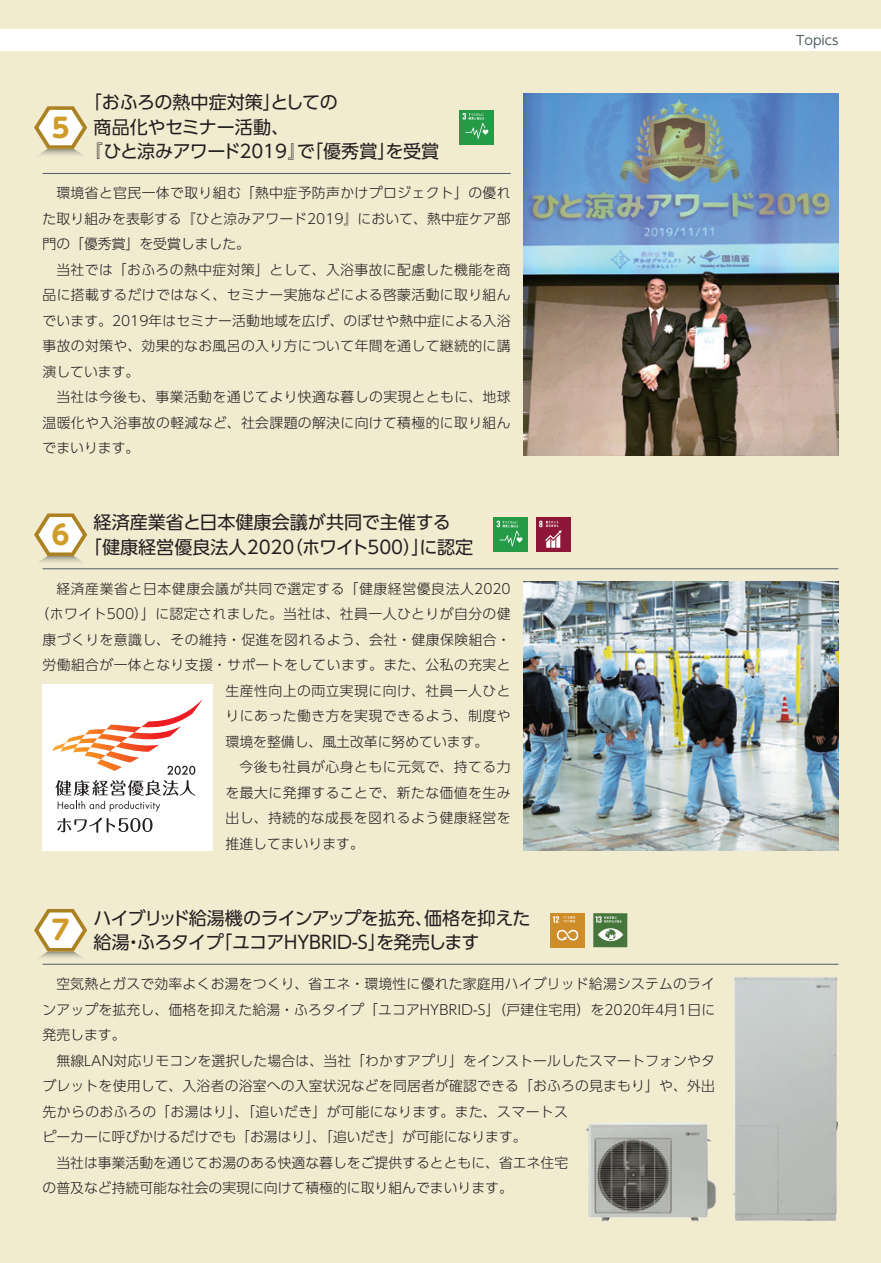
<style>
.page{position:relative;width:881px;height:1263px;background:#fff}
.page>*{position:absolute;margin:0;border:0;box-sizing:border-box;transform-origin:0 0}
.t1{font:700 26.55px "UD Shin M Go Pro";color:#cf9b2a}
.t2{font:18px/24.5px "UD Shin Go Pro";letter-spacing:-.015em;color:#231f20}
.t3{font:18px/24.5px "UD Shin Go Pro";letter-spacing:-.04em;color:#231f20}
.t4{font:300 13.8px/25.5px "UD Shin Go Pro";letter-spacing:.015em;color:#231f20;text-align:justify}
.t5{font:300 13.8px "UD Shin Go Pro";letter-spacing:.035em;color:#231f20}
.t6{font:300 13.8px "UD Shin Go Pro";letter-spacing:.045em;color:#231f20}
.t7{font:12.75px "UD Shin Go Pro";color:#525e65}
</style>
<div class="page">
<div style="left:0;top:0;width:880px;height:1263px;background:#f1ebd0"></div>
<div style="left:0;top:30px;width:880px;height:21px;background:#fff"></div>
<img style="left:523px;top:94px;width:315px;height:361px">
<svg style="left:34px;top:106px;width:53px;height:49px"></svg>
<svg style="left:34px;top:909px;width:53px;height:49px"></svg>
<hr style="left:43px;top:173px;width:467px;height:1px;background:#525e65">
<hr style="left:43px;top:964px;width:795px;height:1px;background:#525e65">
<img style="left:572px;top:963px;width:267px;height:259px">
<div style="left:459px;top:110px;width:34px;height:34px;background:#269b47"></div>
<svg style="left:462px;top:113px;width:26px;height:26px"></svg>
<svg style="left:34px;top:513px;width:53px;height:49px"></svg>
<hr style="left:43px;top:568px;width:795px;height:1px;background:#525e65">
<img style="left:523px;top:581px;width:315px;height:269px">
<div style="left:43px;top:684px;width:170px;height:166px;background:#fff"></div>
<svg style="left:57px;top:818px;width:95px;height:15px"></svg>
<svg style="left:52px;top:699px;width:151px;height:112px"></svg>
<div style="left:536px;top:518px;width:34px;height:34px;background:#8e1737"></div>
<svg style="left:539px;top:521px;width:22px;height:27px"></svg>
<div style="left:493px;top:518px;width:34px;height:34px;background:#269b47"></div>
<svg style="left:496px;top:521px;width:26px;height:26px"></svg>
<div style="left:550px;top:913px;width:34px;height:34px;background:#cf8d29"></div>
<svg style="left:556px;top:929px;width:22px;height:12px"></svg>
<svg style="left:552px;top:916px;width:23px;height:7px"></svg>
<div style="left:593px;top:913px;width:34px;height:34px;background:#46763b"></div>
<svg style="left:595px;top:916px;width:28px;height:25px"></svg>
<h1 class="t1" style="left:52px;top:106px;width:19px">5</h1>
<h2 class="t2" style="left:84px;top:90px;width:255px">「おふろの熱中症対策」としての</h2>
<h2 class="t2" style="left:94px;top:114px;width:197px">商品化やセミナー活動、</h2>
<h2 class="t2" style="left:85px;top:139px;width:356px">『ひと涼みアワード2019』で「優秀賞」を受賞</h2>
<p class="t4" style="left:43px;top:180px;width:469px;text-indent:14px">環境省と官民一体で取り組む「熱中症予防声かけプロジェクト」の優れた取り組みを表彰する『ひと涼みアワード2019』において、熱中症ケア部門の「優秀賞」を受賞しました。</p>
<p class="t4" style="left:43px;top:256px;width:469px;text-indent:14px">当社では「おふろの熱中症対策」として、入浴事故に配慮した機能を商品に搭載するだけではなく、セミナー実施などによる啓蒙活動に取り組んでいます。2019年はセミナー活動地域を広げ、のぼせや熱中症による入浴事故の対策や、効果的なお風呂の入り方について年間を通して継続的に講演しています。</p>
<p class="t4" style="left:43px;top:384px;width:469px;text-indent:14px">当社は今後も、事業活動を通じてより快適な暮しの実現とともに、地球温暖化や入浴事故の軽減など、社会課題の解決に向けて積極的に取り組んでまいります。</p>
<h2 class="t2" style="left:84px;top:510px;width:390px;text-indent:10px">経済産業省と日本健康会議が共同で主催する「健康経営優良法人2020（ホワイト500）」に認定</h2>
<p class="t6" style="left:56px;top:577px;width:455px">経済産業省と日本健康会議が共同で選定する「健康経営優良法人2020</p>
<p class="t4" style="left:36px;top:601px;width:476px">（ホワイト500）」に認定されました。当社は、社員一人ひとりが自分の健</p>
<p class="t4" style="left:43px;top:626px;width:469px">康づくりを意識し、その維持・促進を図れるよう、会社・健康保険組合・</p>
<p class="t4" style="left:43px;top:652px;width:469px">労働組合が一体となり支援・サポートをしています。また、公私の充実と</p>
<p class="t5" style="left:225px;top:679px;width:286px">生産性向上の両立実現に向け、社員一人ひと</p>
<p class="t5" style="left:225px;top:705px;width:286px">りにあった働き方を実現できるよう、制度や</p>
<p class="t4" style="left:225px;top:728px;width:264px">環境を整備し、風土改革に努めています。</p>
<p class="t5" style="left:239px;top:756px;width:273px">今後も社員が心身ともに元気で、持てる力</p>
<p class="t5" style="left:225px;top:781px;width:286px">を最大に発揮することで、新たな価値を生み</p>
<p class="t5" style="left:225px;top:807px;width:286px">出し、持続的な成長を図れるよう健康経営を</p>
<p class="t4" style="left:225px;top:830px;width:140px">推進してまいります。</p>
<h1 class="t1" style="left:52px;top:513px;width:19px">6</h1>
<h2 class="t3" style="left:93px;top:905px;width:438px">ハイブリッド給湯機のラインアップを拡充、価格を抑えた給湯・ふろタイプ「ユコアHYBRID-S」を発売します</h2>
<p class="t4" style="left:43px;top:971px;width:673px;text-indent:14px">空気熱とガスで効率よくお湯をつくり、省エネ・環境性に優れた家庭用ハイブリッド給湯システムのラインアップを拡充し、価格を抑えた給湯・ふろタイプ「ユコアHYBRID-S」（戸建住宅用）を2020年4月1日に発売します。</p>
<p class="t4" style="left:56px;top:1047px;width:659px">無線LAN対応リモコンを選択した場合は、当社「わかすアプリ」をインストールしたスマートフォンやタ</p>
<p class="t4" style="left:43px;top:1073px;width:673px">ブレットを使用して、入浴者の浴室への入室状況などを同居者が確認できる「おふろの見まもり」や、外出</p>
<p class="t4" style="left:43px;top:1098px;width:527px">先からのおふろの「お湯はり」、「追いだき」が可能になります。また、スマートス</p>
<p class="t4" style="left:43px;top:1124px;width:485px">ピーカーに呼びかけるだけでも「お湯はり」、「追いだき」が可能になります。</p>
<p class="t4" style="left:56px;top:1149px;width:513px">当社は事業活動を通じてお湯のある快適な暮しをご提供するとともに、省エネ住宅</p>
<p class="t4" style="left:43px;top:1175px;width:471px">の普及など持続可能な社会の実現に向けて積極的に取り組んでまいります。</p>
<h1 class="t1" style="left:52px;top:908px;width:19px">7</h1>
<p class="t7" style="left:795px;top:30px;width:44px">Topics</p>
</div>
